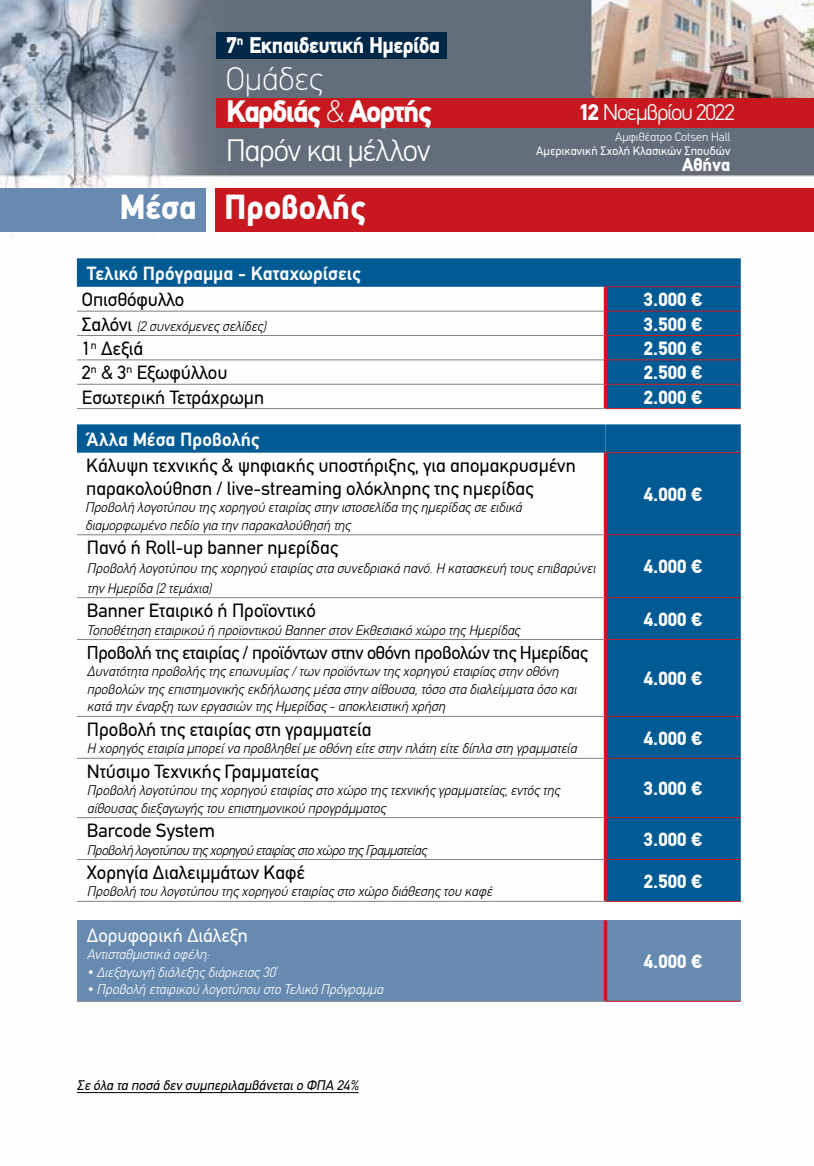
<style>
.page{position:relative;width:814px;height:1166px;background:#fff}
.page>*{position:absolute;margin:0;border:0;box-sizing:border-box;transform-origin:0 0}
.t1{font:900 35px "PF Din Text";color:#fff}
.t2{font:100 32.9px "PF Din Text";color:#fff}
.t3{font:300 31.15px "PF Din Text";letter-spacing:-.035em;color:#fff}
.t4{font:900 31.15px "PF Din Text";letter-spacing:-.05em;color:#fff}
.t5{font:900 22.75px "PF Din Text";letter-spacing:-.02em;color:#fff;scale:.96 1}
.t6{font:300 22.75px "PF Din Text";letter-spacing:-.06em;color:#fff}
.t7{font:19.25px/22.8px "PF Din Text";color:#000}
.t8{font:900 19.25px "PF Din Text";color:#fff}
.t9{font:700 19.25px "PF Din Text";letter-spacing:.005em;color:#fff}
.t10{font:19.25px "PF Din Text";color:#fff}
.t11{font:18.72px "PF Din Text";letter-spacing:-.02em;color:#000}
.t12{font:900 18.72px "PF Din Text";color:#fff}
.t13{font:italic 300 14px/17.5px "PF Din Text";color:#000}
.t14{font:italic 300 14px "PF Din Text";color:#fff}
.t15{font:italic 300 14px "PF Din Text";letter-spacing:-.03em;color:#000}
.t16{font:italic 14px "PF Din Text";color:#000}
.t17{font:12.25px "PF Din Text";color:#fff}
.t18{font:300 12.25px "PF Din Text";color:#fff}
.s1{font-weight:100}
.s2{font-weight:900}
.s3{font-weight:400;font-style:normal;font-size:19.25px}
</style>
<div class="page">
<img style="left:0;top:0;width:814px;height:1094px">
<img style="left:591px;top:0;width:223px;height:98px">
<div style="left:216px;top:98px;width:598px;height:30px;background:#c7181f"></div>
<div style="left:216px;top:33px;width:230px;height:26px;background:#002746"></div>
<div style="left:216px;top:188px;width:598px;height:44px;background:#c7181f"></div>
<div style="left:0;top:188px;width:206px;height:44px;background:#678ab1"></div>
<hr style="left:77px;top:1092px;width:281px;height:1px;background:#000">
<svg style="left:77px;top:258px;width:663px;height:150px"></svg>
<div style="left:607px;top:360px;width:133px;height:48px;background:#005b94"></div>
<svg style="left:77px;top:409px;width:663px;height:511px"></svg>
<div style="left:77px;top:920px;width:528px;height:81px;background:#678ab1"></div>
<div style="left:605px;top:920px;width:135px;height:81px;background:#678ab1"></div>
<hr style="left:77px;top:311px;width:526px;height:1px;background:#808285">
<hr style="left:77px;top:335px;width:526px;height:1px;background:#808285">
<hr style="left:77px;top:359px;width:526px;height:1px;background:#808285">
<hr style="left:77px;top:384px;width:526px;height:1px;background:#808285">
<hr style="left:77px;top:859px;width:526px;height:1px;background:#808285">
<hr style="left:77px;top:597px;width:526px;height:1px;background:#808285">
<hr style="left:77px;top:639px;width:526px;height:1px;background:#808285">
<hr style="left:77px;top:716px;width:526px;height:1px;background:#808285">
<hr style="left:77px;top:758px;width:526px;height:1px;background:#808285">
<hr style="left:77px;top:817px;width:526px;height:1px;background:#808285">
<svg style="left:603px;top:287px;width:4px;height:24px"></svg>
<svg style="left:603px;top:453px;width:4px;height:82px"></svg>
<svg style="left:603px;top:311px;width:4px;height:24px"></svg>
<hr style="left:607px;top:311px;width:133px;height:1px;background:#c7181f">
<hr style="left:607px;top:534px;width:133px;height:1px;background:#c7181f">
<svg style="left:603px;top:335px;width:4px;height:25px"></svg>
<hr style="left:607px;top:335px;width:133px;height:1px;background:#c7181f">
<svg style="left:603px;top:360px;width:4px;height:24px"></svg>
<hr style="left:607px;top:359px;width:133px;height:1px;background:#c7181f">
<svg style="left:603px;top:384px;width:4px;height:24px"></svg>
<svg style="left:603px;top:920px;width:4px;height:81px"></svg>
<svg style="left:603px;top:535px;width:4px;height:63px"></svg>
<svg style="left:603px;top:598px;width:4px;height:41px"></svg>
<hr style="left:607px;top:859px;width:133px;height:1px;background:#c7181f">
<svg style="left:603px;top:639px;width:4px;height:77px"></svg>
<hr style="left:607px;top:597px;width:133px;height:1px;background:#c7181f">
<hr style="left:607px;top:639px;width:133px;height:1px;background:#c7181f">
<svg style="left:603px;top:716px;width:4px;height:42px"></svg>
<hr style="left:607px;top:716px;width:133px;height:1px;background:#c7181f">
<svg style="left:603px;top:758px;width:4px;height:59px"></svg>
<hr style="left:607px;top:758px;width:133px;height:1px;background:#c7181f">
<svg style="left:603px;top:817px;width:4px;height:42px"></svg>
<hr style="left:607px;top:817px;width:133px;height:1px;background:#c7181f">
<svg style="left:603px;top:859px;width:4px;height:42px"></svg>
<hr style="left:603px;top:286px;width:137px;height:1px;background:#c7181f">
<hr style="left:603px;top:452px;width:137px;height:1px;background:#c7181f">
<hr style="left:607px;top:384px;width:133px;height:1px;background:#c7181f">
<hr style="left:605px;top:408px;width:135px;height:1px;background:#c7181f">
<hr style="left:605px;top:901px;width:135px;height:1px;background:#c7181f">
<hr style="left:605px;top:1001px;width:135px;height:1px;background:#c7181f">
<hr style="left:77px;top:408px;width:528px;height:1px;background:#808285">
<hr style="left:77px;top:901px;width:528px;height:1px;background:#808285">
<hr style="left:77px;top:1001px;width:528px;height:1px;background:#808285">
<hr style="left:77px;top:534px;width:526px;height:1px;background:#808285">
<h3 class="t5" style="left:226px;top:31px;width:224px">7<sup>η</sup> Εκπαιδευτική Ηµερίδα</h3>
<h2 class="t2" style="left:226px;top:59px;width:98px">Οµάδες</h2>
<h3 class="t4" style="left:226px;top:93px;width:207px">Καρδιάς <span class="s1">&amp;</span> Αορτής</h3>
<h3 class="t6" style="left:579px;top:99px;width:157px"><span class="s2">12</span> Νοεµβρίου 2022</h3>
<h3 class="t3" style="left:226px;top:131px;width:206px">Παρόν και µέλλον</h3>
<h1 class="t1" style="left:119px;top:186px;width:248px">Μέσα Προβολής</h1>
<p class="t18" style="left:615px;top:129px;width:117px">Αµφιθέατρο Cotsen Hall</p>
<p class="t17" style="left:536px;top:143px;width:195px">Αµερικανική Σχολή Κλασικών Σπουδών</p>
<h3 class="t12" style="left:682px;top:153px;width:50px">Αθήνα</h3>
<h3 class="t9" style="left:87px;top:262px;width:275px">Τελικό Πρόγραμμα - Καταχωρίσεις</h3>
<h3 class="t7" style="left:82px;top:288px;width:104px">Οπισθόφυλλο</h3>
<h3 class="t8" style="left:644px;top:288px;width:60px">3.000 €</h3>
<p class="t13" style="left:82px;top:317px;width:186px"><span class="s3">Σαλόνι</span> (2 συνεχόμενες σελίδες)</p>
<h3 class="t8" style="left:644px;top:312px;width:60px">3.500 €</h3>
<h3 class="t7" style="left:82px;top:337px;width:63px">1<sup>η</sup> Δεξιά</h3>
<h3 class="t8" style="left:644px;top:337px;width:60px">2.500 €</h3>
<h3 class="t7" style="left:82px;top:361px;width:147px">2<sup>η</sup> &amp; 3<sup>η</sup> Εξωφύλλου</h3>
<h3 class="t8" style="left:644px;top:361px;width:60px">2.500 €</h3>
<h3 class="t7" style="left:82px;top:386px;width:184px">Εσωτερική Τετράχρωμη</h3>
<h3 class="t8" style="left:644px;top:385px;width:60px">2.000 €</h3>
<h3 class="t9" style="left:87px;top:428px;width:174px">Άλλα Μέσα Προβολής</h3>
<h3 class="t7" style="left:86px;top:454px;width:491px">Κάλυψη τεχνικής &amp; ψηφιακής υποστήριξης, για απομακρυσμένη παρακολούθηση / live-streaming ολόκληρης της ημερίδας</h3>
<p class="t13" style="left:85px;top:499px;width:438px">Προβολή λογοτύπου της χορηγού εταιρίας στην ιστοσελίδα της ημερίδας σε ειδικά διαμορφωμένο πεδίο για την παρακαλούθησή της</p>
<h3 class="t8" style="left:644px;top:483px;width:60px">4.000 €</h3>
<h3 class="t7" style="left:87px;top:536px;width:253px">Πανό ή Roll-up banner ημερίδας</h3>
<p class="t13" style="left:87px;top:559px;width:510px;line-height:19.2px">Προβολή λογοτύπου της χορηγού εταιρίας στα συνεδριακά πανό. Η κατασκευή τους επιβαρύνει την Ημερίδα (2 τεμάχια)</p>
<h3 class="t8" style="left:644px;top:555px;width:60px">4.000 €</h3>
<h3 class="t7" style="left:87px;top:599px;width:230px">Banner Εταιρικό ή Προϊοντικό</h3>
<p class="t13" style="left:87px;top:621px;width:434px">Τοποθέτηση εταιρικού ή προϊοντικού Banner στον Εκθεσιακό χώρο της Ημερίδας</p>
<h3 class="t8" style="left:644px;top:608px;width:60px">4.000 €</h3>
<h3 class="t11" style="left:87px;top:641px;width:502px">Προβολή της εταιρίας / προϊόντων στην οθόνη προβολών της Ημερίδας</h3>
<p class="t13" style="left:87px;top:663px;width:491px">Δυνατότητα προβολής της επωνυμίας / των προϊόντων της χορηγού εταιρίας στην οθόνη προβολών της επιστημονικής εκδήλωσης μέσα στην αίθουσα, τόσο στα διαλείμματα όσο και κατά την έναρξη των εργασιών της Ημερίδας - αποκλειστική χρήση</p>
<h3 class="t8" style="left:644px;top:667px;width:60px">4.000 €</h3>
<h3 class="t7" style="left:87px;top:718px;width:286px">Προβολή της εταιρίας στη γραμματεία</h3>
<p class="t13" style="left:87px;top:740px;width:491px">Η χορηγός εταιρία μπορεί να προβληθεί με οθόνη είτε στην πλάτη είτε δίπλα στη γραμματεία</p>
<h3 class="t8" style="left:644px;top:726px;width:60px">4.000 €</h3>
<h3 class="t7" style="left:87px;top:760px;width:233px">Ντύσιμο Τεχνικής Γραμματείας</h3>
<p class="t13" style="left:87px;top:782px;width:474px">Προβολή λογοτύπου της χορηγού εταιρίας στο χώρο της τεχνικής γραμματείας, εντός της αίθουσας διεξαγωγής του επιστημονικού προγράμματος</p>
<h3 class="t8" style="left:644px;top:777px;width:60px">3.000 €</h3>
<h3 class="t7" style="left:87px;top:819px;width:130px">Barcode System</h3>
<p class="t15" style="left:87px;top:841px;width:341px">Προβολή λογοτύπου της χορηγού εταιρίας στο χώρο της Γραμματείας</p>
<h3 class="t8" style="left:644px;top:827px;width:60px">3.000 €</h3>
<h3 class="t7" style="left:87px;top:861px;width:220px">Χορηγία Διαλειμμάτων Καφέ</h3>
<p class="t13" style="left:87px;top:883px;width:406px">Προβολή του λογοτύπου της χορηγού εταιρίας στο χώρο διάθεσης του καφέ</p>
<h3 class="t10" style="left:87px;top:924px;width:162px">Δορυφορική Διάλεξη</h3>
<p class="t14" style="left:87px;top:946px;width:124px">Αντισταθμιστικά οφέλη:</p>
<p class="t14" style="left:87px;top:964px;width:192px">• Διεξαγωγή διάλεξης διάρκειας 30’</p>
<p class="t14" style="left:87px;top:981px;width:298px">• Προβολή εταιρικού λογοτύπου στο Τελικό Πρόγραμμα</p>
<p class="t16" style="left:77px;top:1077px;width:286px">Σε όλα τα ποσά δεν συμπεριλαμβάνεταιo ΦΠΑ 24%</p>
<h3 class="t8" style="left:644px;top:869px;width:60px">2.500 €</h3>
<h3 class="t8" style="left:644px;top:950px;width:60px">4.000 €</h3>
</div>
